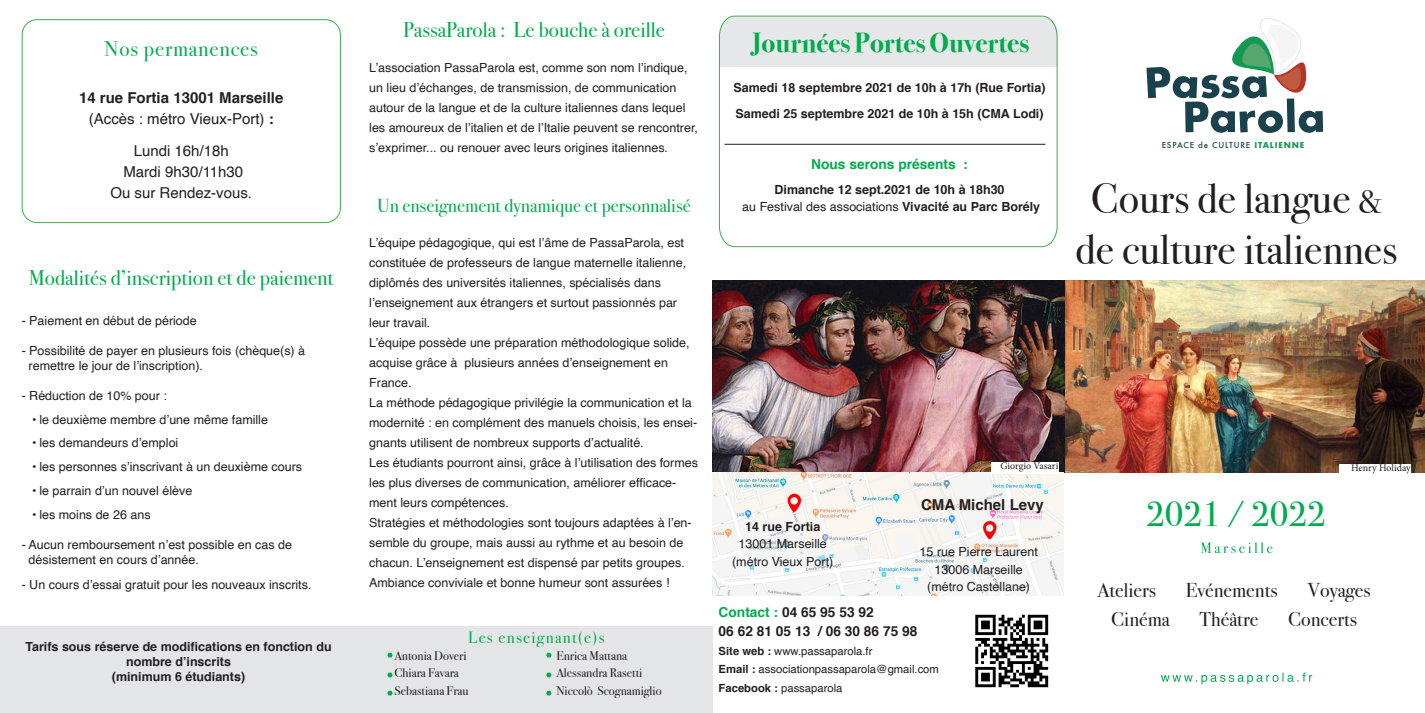
<style>
.page{position:relative;width:1425px;height:713px;background:#fff}
.page>*{position:absolute;margin:0;border:0;box-sizing:border-box;transform-origin:0 0}
.t1{font:42.5px "Bodoni Svty Two ITCTT";color:#231f20}
.t2{font:35px "Bodoni Svty Two ITCTT";color:#00ac4c}
.t3{font:700 27.5px "Bodoni Svty Two ITCTT";color:#00ac4c}
.t4{font:21.25px "Bodoni Svty Two ITCTT";color:#00ac4c}
.t5{font:21.25px "Bodoni Svty Two ITCTT";letter-spacing:.04em;color:#00ac4c}
.t6{font:20px "Bodoni Svty Two ITCTT";color:#231f20}
.t7{font:18.75px "Bodoni Svty Two ITCTT";color:#00ac4c}
.t8{font:16.25px "Bodoni Svty Two ITCTT";letter-spacing:.08em;color:#00ac4c}
.t9{font:15px "Helvetica";color:#231f20}
.t10{font:700 15px "Helvetica";color:#231f20}
.t11{font:700 13.75px "Helvetica";color:#231f20}
.t12{font:700 13.75px "Helvetica";color:#00ac4c}
.t13{font:12.5px/20px "Helvetica";color:#231f20}
.t14{font:700 12.5px/15px "Helvetica";color:#231f20;text-align:center}
.t15{font:12.5px "Bodoni Svty Two ITCTT";color:#231f20}
.t16{font:11.25px "Helvetica";color:#231f20}
.t17{font:10px "Minion Pro";color:#231f20}
.t18{font:500 7.88px "Futura";letter-spacing:.1em;color:#1b414c}
.s1{font-weight:700}
.s2{font-weight:700;color:#139951}
.s3{font-size:32.5px}
.s4{color:#00ac4c}
</style>
<div class="page">
<div style="left:0;top:626px;width:712px;height:86px;background:#e4e5e7"></div>
<img style="left:712px;top:280px;width:712px;height:192px">
<svg style="left:1146px;top:18px;width:177px;height:115px"></svg>
<svg style="left:1161px;top:672px;width:151px;height:12px"></svg>
<svg style="left:1200px;top:542px;width:72px;height:11px"></svg>
<img style="left:712px;top:472px;width:351px;height:123px">
<img style="left:975px;top:614px;width:74px;height:74px">
<svg style="left:718px;top:15px;width:340px;height:232px"></svg>
<div style="left:22px;top:19px;width:319px;height:204px;border:1px solid #40ae49;border-radius:15px"></div>
<svg style="left:387px;top:652px;width:6px;height:5px"></svg>
<svg style="left:546px;top:652px;width:5px;height:5px"></svg>
<svg style="left:387px;top:672px;width:6px;height:5px"></svg>
<svg style="left:546px;top:672px;width:5px;height:5px"></svg>
<svg style="left:387px;top:690px;width:6px;height:5px"></svg>
<svg style="left:546px;top:690px;width:5px;height:5px"></svg>
<div style="left:1338px;top:463px;width:72px;height:10px;background:#fff"></div>
<div style="left:990px;top:461px;width:68px;height:12px;background:#fff"></div>
<hr style="left:724px;top:144px;width:321px;height:1px;background:#231f20">
<p class="t5" style="left:105px;top:32px;width:155px">Nos permanences</p>
<p class="t10" style="left:79px;top:86px;width:206px">14 rue Fortia 13001 Marseille</p>
<p class="t9" style="left:89px;top:108px;width:186px">(Accès : métro Vieux-Port) <span class="s1">:</span></p>
<p class="t9" style="left:134px;top:139px;width:97px">Lundi 16h/18h</p>
<p class="t9" style="left:123px;top:160px;width:121px">Mardi 9h30/11h30</p>
<p class="t9" style="left:110px;top:181px;width:143px">Ou sur Rendez-vous.</p>
<p class="t4" style="left:29px;top:260px;width:306px">Modalités d’inscription et de paiement</p>
<p class="t13" style="left:22px;top:310px;width:177px">- Paiement en début de période</p>
<p class="t13" style="left:29px;top:343px;width:278px;line-height:15px;text-indent:-7px">- Possibilité de payer en plusieurs fois (chèque(s) à remettre le jour de l’inscription).</p>
<p class="t13" style="left:22px;top:385px;width:147px">- Réduction de 10% pour :</p>
<p class="t13" style="left:32px;top:409px;width:237px">• le deuxième membre d’une même famille</p>
<p class="t13" style="left:32px;top:433px;width:148px">• les demandeurs d’emploi</p>
<p class="t13" style="left:32px;top:457px;width:271px">• les personnes s’inscrivant à un deuxième cours</p>
<p class="t13" style="left:32px;top:480px;width:161px">• le parrain d’un nouvel élève</p>
<p class="t13" style="left:32px;top:504px;width:120px">• les moins de 26 ans</p>
<p class="t13" style="left:22px;top:534px;width:272px">- Aucun remboursement n’est possible en cas de</p>
<p class="t13" style="left:29px;top:549px;width:172px">désistement en cours d’année.</p>
<p class="t13" style="left:22px;top:574px;width:291px">- Un cours d’essai gratuit pour les nouveaux inscrits.</p>
<p class="t14" style="left:25px;top:639px;width:308px">Tarifs sous réserve de modifications en fonction du nombre d’inscrits</p>
<p class="t14" style="left:112px;top:669px;width:135px">(minimum 6 étudiants)</p>
<p class="t4" style="left:403px;top:12px;width:263px">PassaParola : Le bouche à oreille</p>
<p class="t13" style="left:369px;top:58px;width:330px">L’association PassaParola est, comme son nom l’indique, un lieu d’échanges, de transmission, de communication autour de la langue et de la culture italiennes dans lequel les amoureux de l’italien et de l’Italie peuvent se rencontrer, s’exprimer... ou renouer avec leurs origines italiennes.</p>
<p class="t7" style="left:377px;top:190px;width:315px">Un enseignement dynamique et personnalisé</p>
<p class="t13" style="left:369px;top:233px;width:318px">L’équipe pédagogique, qui est l’âme de PassaParola, est constituée de professeurs de langue maternelle italienne, diplômés des universités italiennes, spécialisés dans l’enseignement aux étrangers et surtout passionnés par leur travail.</p>
<p class="t13" style="left:369px;top:333px;width:322px">L’équipe possède une préparation méthodologique solide, acquise grâce à plusieurs années d’enseignement en<br>France.</p>
<p class="t13" style="left:369px;top:393px;width:329px">La méthode pédagogique privilégie la communication et la modernité : en complément des manuels choisis, les ensei&shy;gnants utilisent de nombreux supports d’actualité.</p>
<p class="t13" style="left:369px;top:453px;width:330px">Les étudiants pourront ainsi, grâce à l’utilisation des formes les plus diverses de communication, améliorer efficace&shy;ment leurs compétences.</p>
<p class="t13" style="left:369px;top:513px;width:324px">Stratégies et méthodologies sont toujours adaptées à l’en&shy;semble du groupe, mais aussi au rythme et au besoin de chacun. L’enseignement est dispensé par petits groupes.<br>Ambiance conviviale et bonne humeur sont assurées !</p>
<p class="t8" style="left:468px;top:623px;width:138px">Les enseignant(e)s</p>
<p class="t15" style="left:394px;top:644px;width:74px">Antonia Doveri</p>
<p class="t15" style="left:394px;top:662px;width:66px">Chiara Favara</p>
<p class="t15" style="left:394px;top:679px;width:76px">Sebastiana Frau</p>
<p class="t15" style="left:556px;top:644px;width:72px">Enrica Mattana</p>
<p class="t15" style="left:556px;top:662px;width:87px">Alessandra Rasetti</p>
<p class="t15" style="left:556px;top:679px;width:107px">Niccolò Scognamiglio</p>
<p class="t3" style="left:750px;top:20px;width:280px">Journées Portes Ouvertes</p>
<p class="t14" style="left:733px;top:80px;width:313px">Samedi 18 septembre 2021 de 10h à 17h (Rue Fortia)</p>
<p class="t14" style="left:735px;top:107px;width:309px">Samedi 25 septembre 2021 de 10h à 15h (CMA Lodi)</p>
<p class="t12" style="left:811px;top:152px;width:158px">Nous serons présents :</p>
<p class="t14" style="left:774px;top:182px;width:231px">Dimanche 12 sept.2021 de 10h à 18h30</p>
<p class="t13" style="left:742px;top:197px;width:299px">au Festival des associations <span class="s1">Vivacité au Parc Borély</span></p>
<p class="t18" style="left:1161px;top:139px;width:144px">ESPACE de CULTURE <span class="s2">ITALIENNE</span></p>
<p class="t1" style="left:1090px;top:163px;width:293px">Cours de langue <span class="s3">&amp;</span></p>
<p class="t1" style="left:1075px;top:214px;width:323px">de culture italiennes</p>
<p class="t17" style="left:1000px;top:459px;width:60px">Giorgio Vasari</p>
<p class="t17" style="left:1350px;top:460px;width:61px">Henry Holiday</p>
<p class="t10" style="left:921px;top:492px;width:124px">CMA Michel Levy</p>
<p class="t14" style="left:745px;top:518px;width:77px">14 rue Fortia</p>
<p class="t13" style="left:738px;top:533px;width:90px">13001 Marseille</p>
<p class="t13" style="left:732px;top:551px;width:103px">(métro Vieux Port)</p>
<p class="t13" style="left:919px;top:543px;width:120px;line-height:17.5px;text-align:center">15 rue Pierre Laurent<br>13006 Marseille</p>
<p class="t13" style="left:927px;top:576px;width:104px">(métro Castellane)</p>
<p class="t11" style="left:718px;top:601px;width:157px"><span class="s4">Contact :</span> 04 65 95 53 92</p>
<p class="t11" style="left:718px;top:619px;width:200px">06 62 81 05 13 / 06 30 86 75 98</p>
<p class="t16" style="left:718px;top:641px;width:155px"><span class="s1">Site web :</span> www.passaparola.fr</p>
<p class="t16" style="left:718px;top:660px;width:222px"><span class="s1">Email :</span> associationpassaparola@gmail.com</p>
<p class="t16" style="left:718px;top:679px;width:125px"><span class="s1">Facebook :</span> passaparola</p>
<p class="t2" style="left:1146px;top:485px;width:181px">2021 / 2022</p>
<p class="t6" style="left:1097px;top:573px;width:60px">Ateliers</p>
<p class="t6" style="left:1185px;top:573px;width:93px">Evénements</p>
<p class="t6" style="left:1307px;top:573px;width:65px">Voyages</p>
<p class="t6" style="left:1111px;top:602px;width:60px">Cinéma</p>
<p class="t6" style="left:1199px;top:602px;width:60px">Théâtre</p>
<p class="t6" style="left:1288px;top:602px;width:70px">Concerts</p>
</div>
